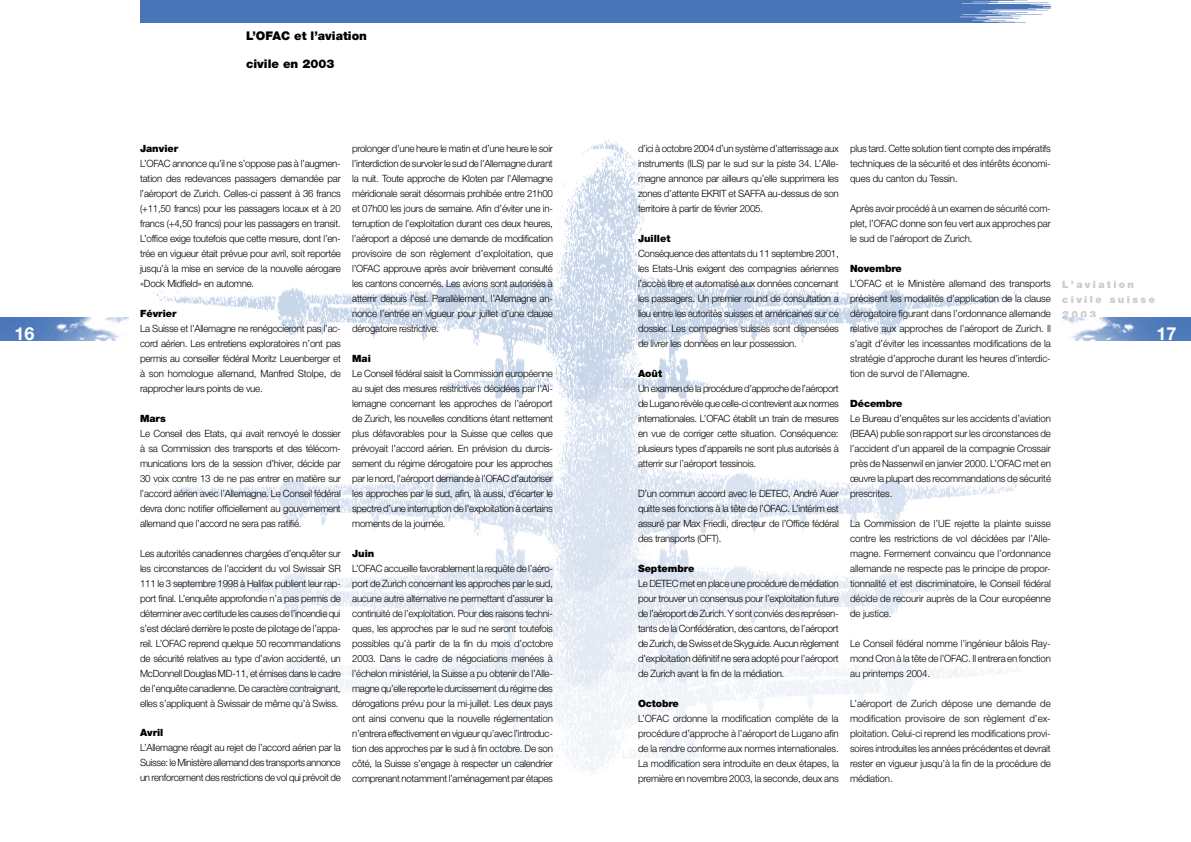
<style>
.page{position:relative;width:1191px;height:842px;background:#fff}
.page>*{position:absolute;margin:0;border:0;box-sizing:border-box;transform-origin:0 0}
.t1{font:700 18px "Helvetica Neue";color:#fff}
.t2{font:900 12px "Helvetica Neue";color:#000}
.t3{font:300 10px/15px "Helvetica Neue";letter-spacing:-.025em;color:#000;text-align:justify}
.t4{font:900 10px "Helvetica Neue";color:#000}
.t5{font:900 10px/15px "Helvetica Neue";letter-spacing:.24em;color:#cbcbcb}
</style>
<div class="page">
<div style="left:140px;top:0;width:911px;height:23px;background:#4975b8"></div>
<img style="left:149px;top:591px;width:881px;height:129px">
<img style="left:140px;top:437px;width:887px;height:154px">
<img style="left:128px;top:139px;width:899px;height:298px">
<img style="left:0;top:318px;width:129px;height:22px">
<img style="left:1062px;top:318px;width:129px;height:22px">
<p class="t2" style="left:246px;top:29px;width:122px">L’OFAC et l’aviation</p>
<p class="t2" style="left:246px;top:57px;width:90px">civile en 2003</p>
<p class="t4" style="left:140px;top:142px;width:40px">Janvier</p>
<p class="t3" style="left:140px;top:155px;width:202px">L’OFAC annonce qu’il ne s’oppose pas à l’augmen&shy;tation des redevances passagers demandée par l’aéroport de Zurich. Celles-ci passent à 36 francs (+11,50 francs) pour les passagers locaux et à 20 francs (+4,50 francs) pour les passagers en transit.<br>L’office exige toutefois que cette mesure, dont l’en&shy;trée en vigueur était prévue pour avril, soit reportée jusqu’à la mise en service de la nouvelle aérogare «Dock Midfield» en automne.</p>
<p class="t4" style="left:140px;top:307px;width:38px">Février</p>
<p class="t3" style="left:140px;top:320px;width:202px">La Suisse et l’Allemagne ne renégocieront pas l’ac&shy;cord aérien. Les entretiens exploratoires n’ont pas permis au conseiller fédéral Moritz Leuenberger et à son homologue allemand, Manfred Stolpe, de rapprocher leurs points de vue.</p>
<p class="t4" style="left:140px;top:412px;width:27px">Mars</p>
<p class="t3" style="left:140px;top:425px;width:202px">Le Conseil des Etats, qui avait renvoyé le dossier à sa Commission des transports et des télécom&shy;munications lors de la session d’hiver, décide par 30 voix contre 13 de ne pas entrer en matière sur l’accord aérien avec l’Allemagne. Le Conseil fédéral devra donc notifier officiellement au gouvernement allemand que l’accord ne sera pas ratifié.</p>
<p class="t3" style="left:140px;top:545px;width:202px">Les autorités canadiennes chargées d’enquêter sur les circonstances de l’accident du vol Swissair SR 111 le 3 septembre 1998 à Halifax publient leur rap&shy;port final. L’enquête approfondie n’a pas permis de déterminer avec certitude les causes de l’incendie qui s’est déclaré derrière le poste de pilotage de l’appa&shy;reil. L’OFAC reprend quelque 50 recommandations de sécurité relatives au type d’avion accidenté, un McDonnell Douglas MD-11, et émises dans le cadre de l’enquête canadienne. De caractère contraignant, elles s’appliquent à Swissair de même qu’à Swiss.</p>
<p class="t4" style="left:140px;top:726px;width:25px">Avril</p>
<p class="t3" style="left:140px;top:740px;width:202px">L’Allemagne réagit au rejet de l’accord aérien par la Suisse: le Ministère allemand des transports annonce un renforcement des restrictions de vol qui prévoit de</p>
<p class="t3" style="left:638px;top:140px;width:202px">d’ici à octobre 2004 d’un système d’atterrissage aux instruments (ILS) par le sud sur la piste 34. L’Alle&shy;magne annonce par ailleurs qu’elle supprimera les zones d’attente EKRIT et SAFFA au-dessus de son territoire à partir de février 2005.</p>
<p class="t4" style="left:638px;top:232px;width:34px">Juillet</p>
<p class="t3" style="left:638px;top:245px;width:202px">Conséquence des attentats du 11 septembre 2001, les Etats-Unis exigent des compagnies aériennes l’accès libre et automatisé aux données concernant les passagers. Un premier round de consultation a lieu entre les autorités suisses et américaines sur ce dossier. Les compagnies suisses sont dispensées de livrer les données en leur possession.</p>
<p class="t4" style="left:638px;top:367px;width:26px">Août</p>
<p class="t3" style="left:638px;top:380px;width:202px">Un examen de la procédure d’approche de l’aéroport de Lugano révèle que celle-ci contrevient aux normes internationales. L’OFAC établit un train de mesures en vue de corriger cette situation. Conséquence: plusieurs types d’appareils ne sont plus autorisés à atterrir sur l’aéroport tessinois.</p>
<p class="t3" style="left:638px;top:485px;width:202px">D’un commun accord avec le DETEC, André Auer quitte ses fonctions à la tête de l’OFAC. L’intérim est assuré par Max Friedli, directeur de l’Office fédéral des transports (OFT).</p>
<p class="t4" style="left:638px;top:562px;width:58px">Septembre</p>
<p class="t3" style="left:638px;top:575px;width:202px">Le DETEC met en place une procédure de médiation pour trouver un consensus pour l’exploitation future de l’aéroport de Zurich. Y sont conviés des représen&shy;tants de la Confédération, des cantons, de l’aéroport de Zurich, de Swiss et de Skyguide. Aucun règlement d’exploitation définitif ne sera adopté pour l’aéroport de Zurich avant la fin de la médiation.</p>
<p class="t4" style="left:638px;top:697px;width:42px">Octobre</p>
<p class="t3" style="left:638px;top:710px;width:202px">L’OFAC ordonne la modification complète de la procédure d’approche à l’aéroport de Lugano afin de la rendre conforme aux normes internationales.<br>La modification sera introduite en deux étapes, la première en novembre 2003, la seconde, deux ans</p>
<p class="t3" style="left:850px;top:140px;width:202px">plus tard. Cette solution tient compte des impératifs techniques de la sécurité et des intérêts économi&shy;ques du canton du Tessin.</p>
<p class="t3" style="left:850px;top:200px;width:202px">Après avoir procédé à un examen de sécurité com&shy;plet, l’OFAC donne son feu vert aux approches par le sud de l’aéroport de Zurich.</p>
<p class="t4" style="left:850px;top:262px;width:53px">Novembre</p>
<p class="t3" style="left:850px;top:275px;width:202px">L’OFAC et le Ministère allemand des transports précisent les modalités d’application de la clause dérogatoire figurant dans l’ordonnance allemande relative aux approches de l’aéroport de Zurich. Il s’agit d’éviter les incessantes modifications de la stratégie d’approche durant les heures d’interdic&shy;tion de survol de l’Allemagne.</p>
<p class="t4" style="left:850px;top:397px;width:54px">Décembre</p>
<p class="t3" style="left:850px;top:410px;width:202px">Le Bureau d’enquêtes sur les accidents d’aviation (BEAA) publie son rapport sur les circonstances de l’accident d’un appareil de la compagnie Crossair près de Nassenwil en janvier 2000. L’OFAC met en œuvre la plupart des recommandations de sécurité prescrites.</p>
<p class="t3" style="left:850px;top:515px;width:202px">La Commission de l’UE rejette la plainte suisse contre les restrictions de vol décidées par l’Alle&shy;magne. Fermement convaincu que l’ordonnance allemande ne respecte pas le principe de propor&shy;tionnalité et est discriminatoire, le Conseil fédéral décide de recourir auprès de la Cour européenne de justice.</p>
<p class="t3" style="left:850px;top:635px;width:202px">Le Conseil fédéral nomme l’ingénieur bâlois Ray&shy;mond Cron à la tête de l’OFAC. Il entrera en fonction au printemps 2004.</p>
<p class="t3" style="left:850px;top:695px;width:202px">L’aéroport de Zurich dépose une demande de modification provisoire de son règlement d’ex&shy;ploitation. Celui-ci reprend les modifications provi&shy;soires introduites les années précédentes et devrait rester en vigueur jusqu’à la fin de la procédure de médiation.</p>
<p class="t3" style="left:352px;top:140px;width:202px">prolonger d’une heure le matin et d’une heure le soir l’interdiction de survoler le sud de l’Allemagne durant la nuit. Toute approche de Kloten par l’Allemagne méridionale serait désormais prohibée entre 21h00 et 07h00 les jours de semaine. Afin d’éviter une in&shy;terruption de l’exploitation durant ces deux heures, l’aéroport a déposé une demande de modification provisoire de son règlement d’exploitation, que l’OFAC approuve après avoir brièvement consulté les cantons concernés. Les avions sont autorisés à atterrir depuis l’est. Parallèlement, l’Allemagne an&shy;nonce l’entrée en vigueur pour juillet d’une clause dérogatoire restrictive.</p>
<p class="t4" style="left:352px;top:352px;width:20px">Mai</p>
<p class="t3" style="left:352px;top:365px;width:202px">Le Conseil fédéral saisit la Commission européenne au sujet des mesures restrictives décidées par l’Al&shy;lemagne concernant les approches de l’aéroport de Zurich, les nouvelles conditions étant nettement plus défavorables pour la Suisse que celles que prévoyait l’accord aérien. En prévision du durcis&shy;sement du régime dérogatoire pour les approches par le nord, l’aéroport demande à l’OFAC d’autoriser les approches par le sud, afin, là aussi, d’écarter le spectre d’une interruption de l’exploitation à certains moments de la journée.</p>
<p class="t4" style="left:352px;top:547px;width:24px">Juin</p>
<p class="t3" style="left:352px;top:560px;width:202px">L’OFAC accueille favorablement la requête de l’aéro&shy;port de Zurich concernant les approches par le sud, aucune autre alternative ne permettant d’assurer la continuité de l’exploitation. Pour des raisons techni&shy;ques, les approches par le sud ne seront toutefois possibles qu’à partir de la fin du mois d’octobre 2003. Dans le cadre de négociations menées à l’échelon ministériel, la Suisse a pu obtenir de l’Alle&shy;magne qu’elle reporte le durcissement du régime des dérogations prévu pour la mi-juillet. Les deux pays ont ainsi convenu que la nouvelle réglementation n’entrera effectivement en vigueur qu’avec l’introduc&shy;tion des approches par le sud à fin octobre. De son côté, la Suisse s’engage à respecter un calendrier comprenant notamment l’aménagement par étapes</p>
<p class="t5" style="left:1062px;top:276px;width:94px">L’aviation civile suisse<br>2003</p>
<h1 class="t1" style="left:14px;top:322px;width:22px">16</h1>
<h1 class="t1" style="left:1156px;top:322px;width:22px">17</h1>
</div>
